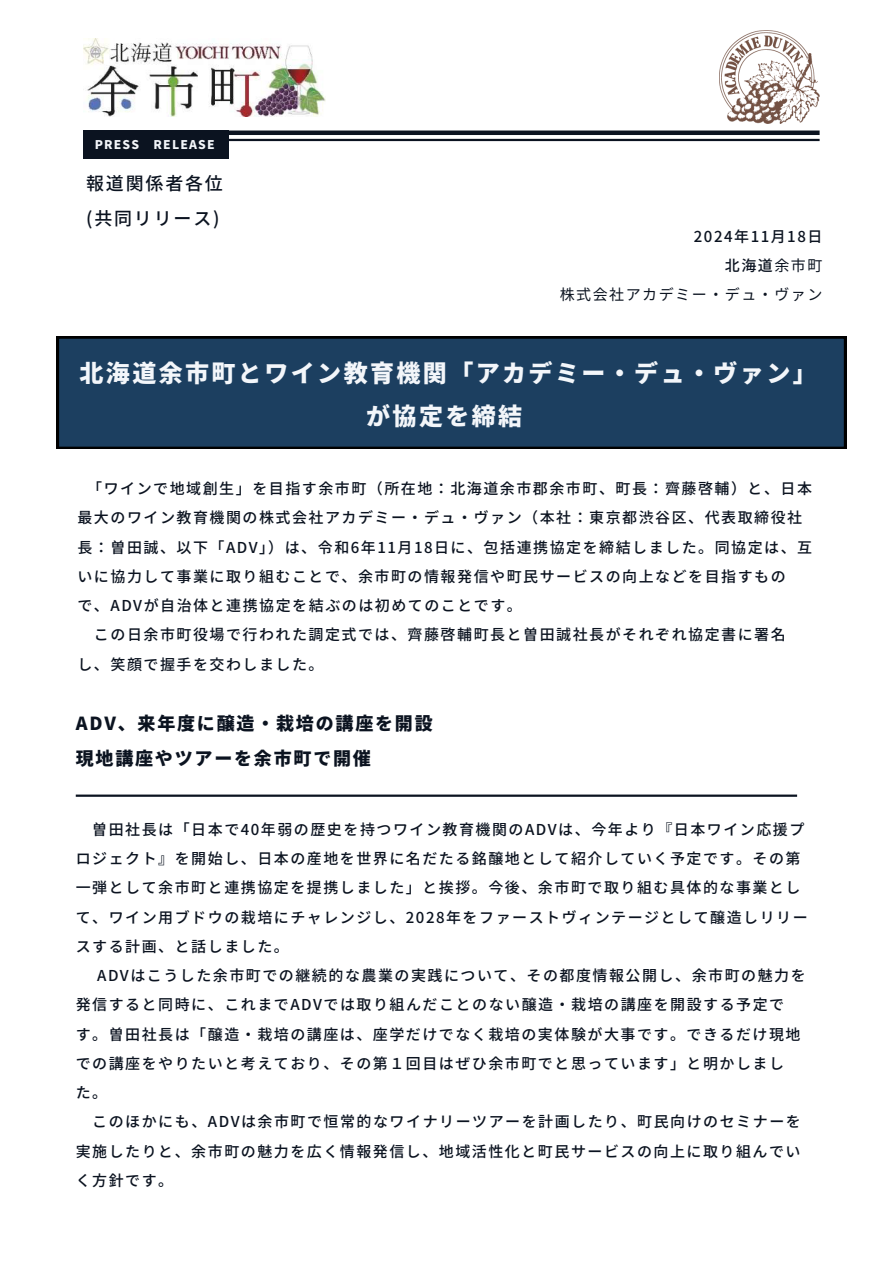
<style>
.page{position:relative;width:894px;height:1264px;background:#fff}
.page>*{position:absolute;margin:0;border:0;box-sizing:border-box;transform-origin:0 0}
.t1{font:900 24px/42.8px "Noto Sans JP";letter-spacing:.1em;color:#f3f6fa;text-align:center}
.t2{font:900 18px/34.8px "Noto Sans JP";letter-spacing:.1em;color:#0b1320}
.t3{font:500 18px/34.8px "Noto Sans JP";letter-spacing:.1em;color:#0b1320}
.t4{font:500 15px "Noto Sans JP";letter-spacing:.1em;color:#0b1320}
.t5{font:15px "Noto Sans JP";letter-spacing:.1em;color:#0b1320}
.t6{font:900 12px "Noto Sans JP";letter-spacing:.1em;color:#f3f6fa}
.s1{font-weight:400}
</style>
<div class="page">
<div style="left:57px;top:336px;width:788px;height:113px;background:#1c3f60"></div>
<hr style="left:98px;top:139px;width:721px;height:2px;background:#0b1320">
<div style="left:98px;top:130px;width:721px;height:5px;background:#0b1320"></div>
<div style="left:83px;top:130px;width:146px;height:29px;background:#0b1320"></div>
<img style="left:83px;top:38px;width:242px;height:78px">
<img style="left:719px;top:30px;width:100px;height:94px">
<hr style="left:76px;top:794px;width:720px;height:2px;background:#0b1320">
<p class="t6" style="left:95px;top:135px;width:121px">PRESS RELEASE</p>
<h2 class="t3" style="left:86px;top:165px;width:138px">報道関係者各位(共同リリース)</h2>
<h4 class="t4" style="left:693px;top:224px;width:125px">2024年11月 18日</h4>
<h4 class="t4" style="left:724px;top:254px;width:99px">北海道<span class="s1">余市町</span></h4>
<h4 class="t5" style="left:559px;top:283px;width:264px">株式会社アカデミー・デュ・ヴァン</h4>
<p class="t1" style="left:80px;top:350px;width:738px">北海道余市町とワイン教育機関「アカデミー・デュ・ヴァン」が協定を締結</p>
<h1 class="t4" style="left:87px;top:476px;width:726px">「ワインで地域創生」を目指す余市町（所在地：北海道余市郡余市町、町⻑：⿑藤啓輔）と、日本</h1>
<h1 class="t4" style="left:77px;top:506px;width:726px">最大のワイン教育機関の株式会社アカデミー・デュ・ヴァン（本社：東京都渋⾕区、代表取締役社</h1>
<h1 class="t4" style="left:77px;top:535px;width:736px">⻑：曽⽥誠、以下「ADV」）は、令和6年11月 18日に、包括連携協定を締結しました。同協定は、互</h1>
<h1 class="t4" style="left:77px;top:564px;width:709px">いに協⼒して事業に取り組むことで、余市町の情報発信や町⺠サービスの向上などを目指すもの</h1>
<h1 class="t4" style="left:77px;top:593px;width:446px">で、ADVが自治体と連携協定を結ぶのは初めてのことです。</h1>
<h1 class="t4" style="left:94px;top:623px;width:693px">この日余市町役場で行われた調定式では、齊藤啓輔町長と曽田誠社長がそれぞれ協定書に署名</h1>
<h1 class="t4" style="left:77px;top:652px;width:247px">し、笑顔で握手を交わしました。</h1>
<h5 class="t2" style="left:76px;top:705px;width:358px">ADV、来年度に醸造・栽培の講座を開設現地講座やツアーを余市町で開催</h5>
<h4 class="t4" style="left:92px;top:817px;width:713px">曽田社長は「日本で40年弱の歴史を持つワイン教育機関のADVは、今年より『日本ワイン応援プ</h4>
<h4 class="t4" style="left:76px;top:846px;width:726px">ロジェクト』を開始し、日本の産地を世界に名だたる銘醸地として紹介していく予定です。その第</h4>
<h4 class="t4" style="left:76px;top:875px;width:726px">一弾として余市町と連携協定を提携しました」と挨拶。今後、余市町で取り組む具体的な事業とし</h4>
<h4 class="t4" style="left:76px;top:905px;width:733px">て、ワイン用ブドウの栽培にチャレンジし、2028年をファーストヴィンテージとして醸造しリリー</h4>
<h4 class="t4" style="left:76px;top:934px;width:214px">スする計画、と話しました。</h4>
<h4 class="t4" style="left:97px;top:963px;width:709px">ADVはこうした余市町での継続的な農業の実践について、その都度情報公開し、余市町の魅力を</h4>
<h4 class="t4" style="left:76px;top:992px;width:709px">発信すると同時に、これまでADVでは取り組んだことのない醸造・栽培の講座を開設する予定で</h4>
<h4 class="t4" style="left:76px;top:1022px;width:726px">す。曽田社長は「醸造・栽培の講座は、座学だけでなく栽培の実体験が大事です。できるだけ現地</h4>
<h4 class="t4" style="left:76px;top:1051px;width:709px">での講座をやりたいと考えており、その第１回目はぜひ余市町でと思っています」と明かしまし</h4>
<h4 class="t4" style="left:76px;top:1080px;width:33px">た。</h4>
<h4 class="t4" style="left:92px;top:1109px;width:709px">このほかにも、ADVは余市町で恒常的なワイナリーツアーを計画したり、町民向けのセミナーを</h4>
<h4 class="t4" style="left:76px;top:1139px;width:726px">実施したりと、余市町の魅力を広く情報発信し、地域活性化と町民サービスの向上に取り組んでい</h4>
<h4 class="t4" style="left:76px;top:1168px;width:99px">く方針です。</h4>
</div>
